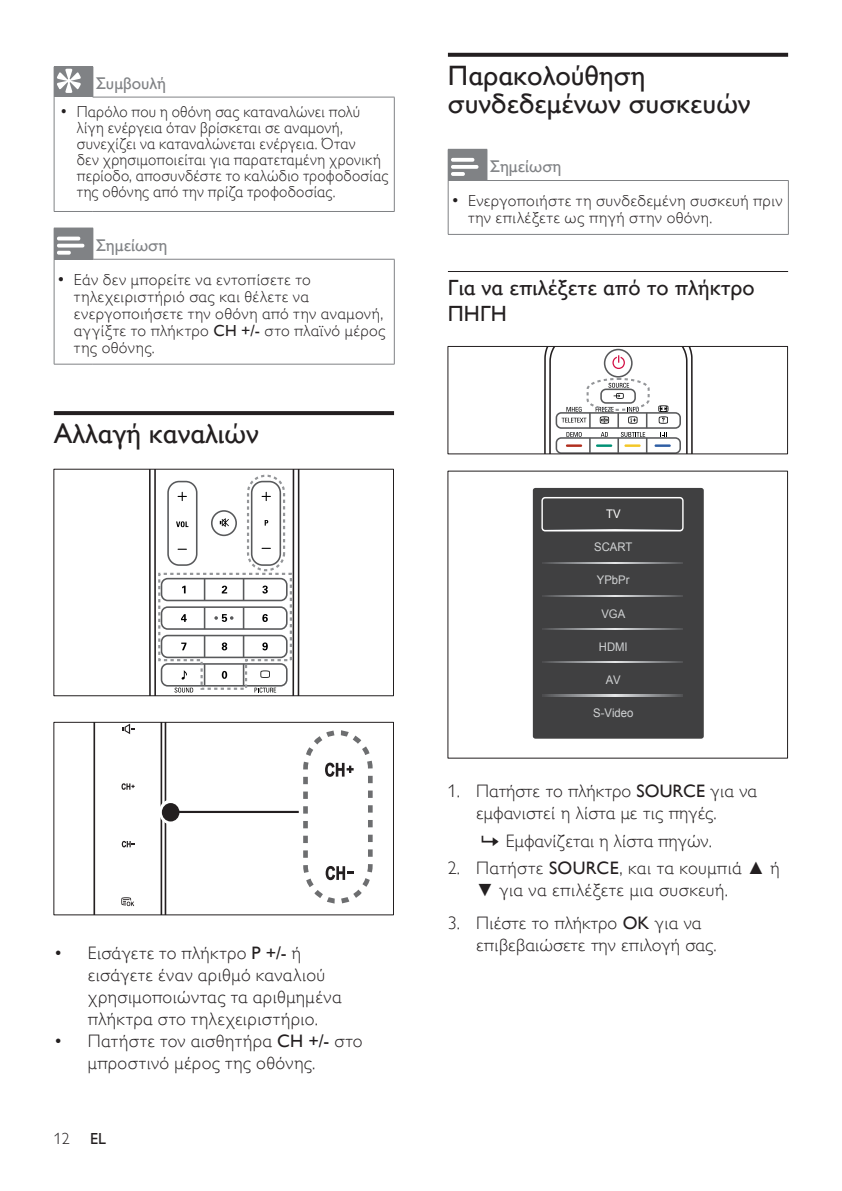
<style>
.page{position:relative;width:842px;height:1191px;background:#fff}
.page>*{position:absolute;margin:0;border:0;box-sizing:border-box;transform-origin:0 0}
.t1{font:28px/28px "Gill Sans Alt One WGL";color:#231f20}
.t2{font:22px/26px "Gill Sans Alt One WGL";color:#231f20}
.t3{font:18px/22px "Gill Sans Alt One WGL Light";letter-spacing:.01em;color:#231f20}
.t4{font:17px "Gill Sans Alt One WGL";color:#808285}
.t5{font:16px/16px "Gill Sans Alt One WGL Light";letter-spacing:.015em;color:#231f20;scale:.95 1}
.t6{font:16px/17px "Gill Sans Alt One WGL Light";letter-spacing:.015em;color:#231f20}
.t7{font:16px "Gill Sans Alt One WGL";color:#231f20}
.t8{font:11.8px "Arial";color:#d1d3d4;scale:.95 1}
.t9{font:11.8px "Arial";color:#fff;scale:.95 1}
.s1{font-size:17px}
.s2{font-family:"Gill Sans Alt One WGL"}
</style>
<div class="page">
<svg style="left:448px;top:53px;width:340px;height:4px"></svg>
<hr style="left:448px;top:271px;width:340px;height:1px;background:#231f20">
<div style="left:448px;top:149px;width:39px;height:31px;background:#808285"></div>
<hr style="left:788px;top:181px;width:1px;height:53px;background:#808285">
<hr style="left:487px;top:180px;width:302px;height:1px;background:#808285">
<hr style="left:448px;top:234px;width:341px;height:1px;background:#808285">
<hr style="left:487px;top:150px;width:1px;height:30px;background:#808285">
<hr style="left:448px;top:180px;width:1px;height:54px;background:#808285">
<svg style="left:451px;top:158px;width:27px;height:18px"></svg>
<svg style="left:544px;top:348px;width:149px;height:104px"></svg>
<div style="left:448px;top:346px;width:340px;height:108px;border:1px solid #231f20"></div>
<div style="left:532px;top:487px;width:172px;height:252px;background:#404041;border-radius:3px"></div>
<div style="left:531px;top:486px;width:174px;height:254px;border:1px solid #fff;border-radius:3px"></div>
<svg style="left:542px;top:562px;width:141px;height:2px"></svg>
<svg style="left:542px;top:595px;width:141px;height:2px"></svg>
<svg style="left:542px;top:628px;width:141px;height:2px"></svg>
<svg style="left:542px;top:661px;width:141px;height:2px"></svg>
<svg style="left:542px;top:694px;width:141px;height:2px"></svg>
<div style="left:541px;top:497px;width:143px;height:34px;border:1px solid #fff;border-radius:3px"></div>
<svg style="left:54px;top:411px;width:340px;height:4px"></svg>
<div style="left:54px;top:67px;width:39px;height:30px;background:#808285"></div>
<hr style="left:394px;top:97px;width:1px;height:114px;background:#808285">
<hr style="left:93px;top:97px;width:302px;height:1px;background:#808285">
<hr style="left:54px;top:211px;width:39px;height:1px;background:#808285">
<hr style="left:93px;top:211px;width:302px;height:1px;background:#808285">
<hr style="left:54px;top:66px;width:39px;height:1px;background:#808285">
<hr style="left:93px;top:67px;width:1px;height:30px;background:#808285">
<hr style="left:54px;top:97px;width:1px;height:114px;background:#808285">
<svg style="left:57px;top:69px;width:24px;height:24px"></svg>
<div style="left:54px;top:228px;width:39px;height:31px;background:#808285"></div>
<hr style="left:394px;top:259px;width:1px;height:105px;background:#808285">
<hr style="left:93px;top:259px;width:302px;height:1px;background:#808285">
<hr style="left:54px;top:364px;width:39px;height:1px;background:#808285">
<hr style="left:93px;top:364px;width:302px;height:1px;background:#808285">
<hr style="left:93px;top:228px;width:1px;height:31px;background:#808285">
<hr style="left:54px;top:259px;width:1px;height:105px;background:#808285">
<svg style="left:57px;top:237px;width:27px;height:18px"></svg>
<svg style="left:149px;top:471px;width:151px;height:223px"></svg>
<div style="left:54px;top:469px;width:340px;height:227px;border:1px solid #231f20"></div>
<svg style="left:121px;top:783px;width:14px;height:7px"></svg>
<svg style="left:122px;top:724px;width:13px;height:10px"></svg>
<svg style="left:122px;top:841px;width:13px;height:6px"></svg>
<svg style="left:121px;top:897px;width:13px;height:9px"></svg>
<hr style="left:161px;top:722px;width:1px;height:193px;background:#231f20">
<hr style="left:165px;top:722px;width:1px;height:193px;background:#231f20">
<svg style="left:93px;top:724px;width:3px;height:189px"></svg>
<svg style="left:159px;top:799px;width:24px;height:25px"></svg>
<div style="left:162px;top:803px;width:17px;height:18px;background:#231f20;border-radius:50%"></div>
<hr style="left:174px;top:811px;width:125px;height:2px;background:#231f20">
<svg style="left:303px;top:730px;width:70px;height:174px"></svg>
<div style="left:54px;top:722px;width:340px;height:193px;border:1px solid #231f20"></div>
<p class="t4" style="left:96px;top:73px;width:72px">Συμβουλή</p>
<p class="t5" style="left:77px;top:104px;width:330px;text-indent:-17px"><span class="s1">•</span> Παρόλο που η οθόνη σας καταναλώνει πολύ λίγη ενέργεια όταν βρίσκεται σε αναμονή, συνεχίζει να καταναλώνεται ενέργεια. Όταν<br>δεν χρησιμοποιείται για παρατεταμένη χρονική περίοδο, αποσυνδέστε το καλώδιο τροφοδοσίας της οθόνης από την πρίζα τροφοδοσίας.</p>
<p class="t4" style="left:96px;top:235px;width:73px">Σημείωση</p>
<p class="t6" style="left:74px;top:271px;width:313px;text-indent:-17px"><span class="s1">•</span> Εάν δεν μπορείτε να εντοπίσετε το τηλεχειριστήριό σας και θέλετε να ενεργοποιήσετε την οθόνη από την αναμονή, αγγίξτε το πλήκτρο <span class="s2">CH +/-</span> στο πλαϊνό μέρος της οθόνης.</p>
<h1 class="t1" style="left:54px;top:420px;width:206px">Αλλαγή καναλιών</h1>
<p class="t3" style="left:88px;top:941px;width:255px;text-indent:-34px">• Εισάγετε το πλήκτρο <span class="s2">P +/-</span> ή εισάγετε έναν αριθμό καναλιού χρησιμοποιώντας τα αριθμημένα πλήκτρα στο τηλεχειριστήριο.</p>
<p class="t3" style="left:88px;top:1029px;width:276px;text-indent:-34px">• Πατήστε τον αισθητήρα <span class="s2">CH +/-</span> στο μπροστινό μέρος της οθόνης.</p>
<p class="t6" style="left:54px;top:1130px;width:17px">12</p>
<p class="t7" style="left:90px;top:1129px;width:17px">EL</p>
<h1 class="t1" style="left:448px;top:61px;width:304px">Παρακολούθηση συνδεδεμένων συσκευών</h1>
<p class="t4" style="left:490px;top:156px;width:73px">Σημείωση</p>
<p class="t6" style="left:468px;top:192px;width:316px;text-indent:-17px"><span class="s1">•</span> Ενεργοποιήστε τη συνδεδεμένη συσκευή πριν την επιλέξετε ως πηγή στην οθόνη.</p>
<p class="t2" style="left:448px;top:274px;width:308px">Για να επιλέξετε από το πλήκτρο<br>ΠΗΓΗ</p>
<p class="t9" style="left:606px;top:507px;width:17px">TV</p>
<p class="t8" style="left:594px;top:540px;width:42px">SCART</p>
<p class="t8" style="left:597px;top:574px;width:36px">YPbPr</p>
<p class="t8" style="left:601px;top:607px;width:27px">VGA</p>
<p class="t8" style="left:599px;top:640px;width:32px">HDMI</p>
<p class="t8" style="left:606px;top:673px;width:17px">AV</p>
<p class="t8" style="left:593px;top:706px;width:44px">S-Video</p>
<p class="t3" style="left:476px;top:780px;width:282px;text-indent:-28px">1. Πατήστε το πλήκτρο <span class="s2">SOURCE</span> για να εμφανιστεί η λίστα με τις πηγές.</p>
<p class="t3" style="left:506px;top:829px;width:207px">Εμφανίζεται η λίστα πηγών.</p>
<p class="t3" style="left:448px;top:857px;width:333px">2. Πατήστε <span class="s2">SOURCE</span>, και τα κουμπιά <span class="s2">▲</span> ή</p>
<p class="t3" style="left:476px;top:879px;width:253px"><span class="s2">▼</span> για να επιλέξετε μια συσκευή.</p>
<p class="t3" style="left:476px;top:912px;width:242px;text-indent:-28px">3. Πιέστε το πλήκτρο <span class="s2">ΟΚ</span> για να επιβεβαιώσετε την επιλογή σας.</p>
</div>
